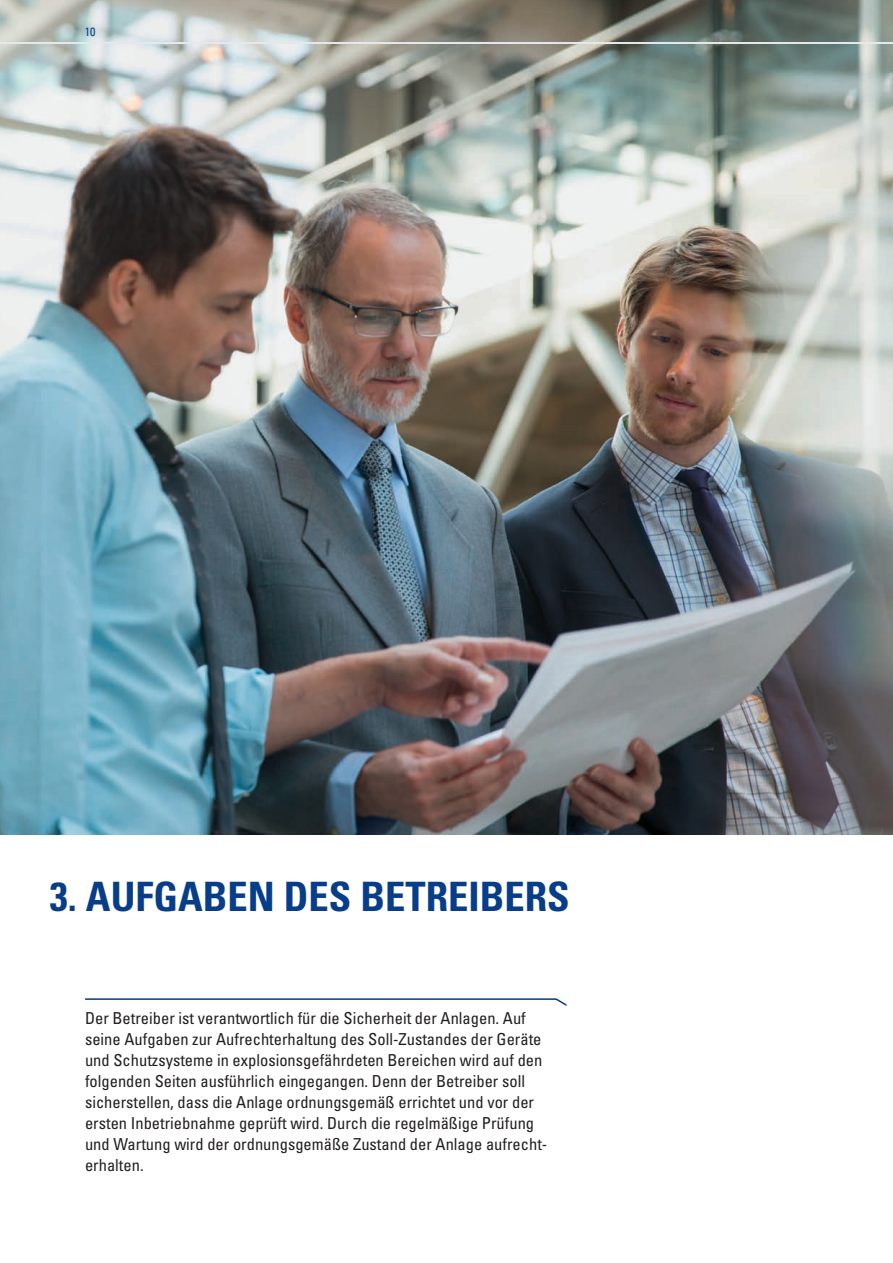
<style>
.page{position:relative;width:893px;height:1263px;background:#fff}
.page>*{position:absolute;margin:0;border:0;box-sizing:border-box;transform-origin:0 0}
.t1{font:700 condensed 40.5px "Univers LT Std";color:#083e89}
.t2{font:condensed 16.5px/21px "Univers LT Std";color:#231f20}
.t3{font:condensed 12px "Univers LT Std";color:#083e89}
</style>
<div class="page">
<img style="left:0;top:0;width:893px;height:834px">
<hr style="left:0;top:43px;width:893px;height:1px;background:#e6e7e9">
<svg style="left:85px;top:998px;width:481px;height:8px"></svg>
<p class="t3" style="left:85px;top:24px;width:12px">10</p>
<h1 class="t1" style="left:50px;top:871px;width:521px">3. AUFGABEN DES BETREIBERS</h1>
<p class="t2" style="left:85px;top:1007px;width:464px">Der Betreiber ist verantwortlich für die Sicherheit der Anlagen. Auf seine Aufgaben zur Aufrechterhaltung des Soll-Zustandes der Geräte und Schutzsysteme in explosionsgefährdeten Bereichen wird auf den folgenden Seiten ausführlich eingegangen. Denn der Betreiber soll sicherstellen, dass die Anlage ordnungsgemäß errichtet und vor der ersten Inbetriebnahme geprüft wird. Durch die regelmäßige Prüfung und Wartung wird der ordnungsgemäße Zustand der Anlage aufrecht&shy;erhalten.</p>
</div>
